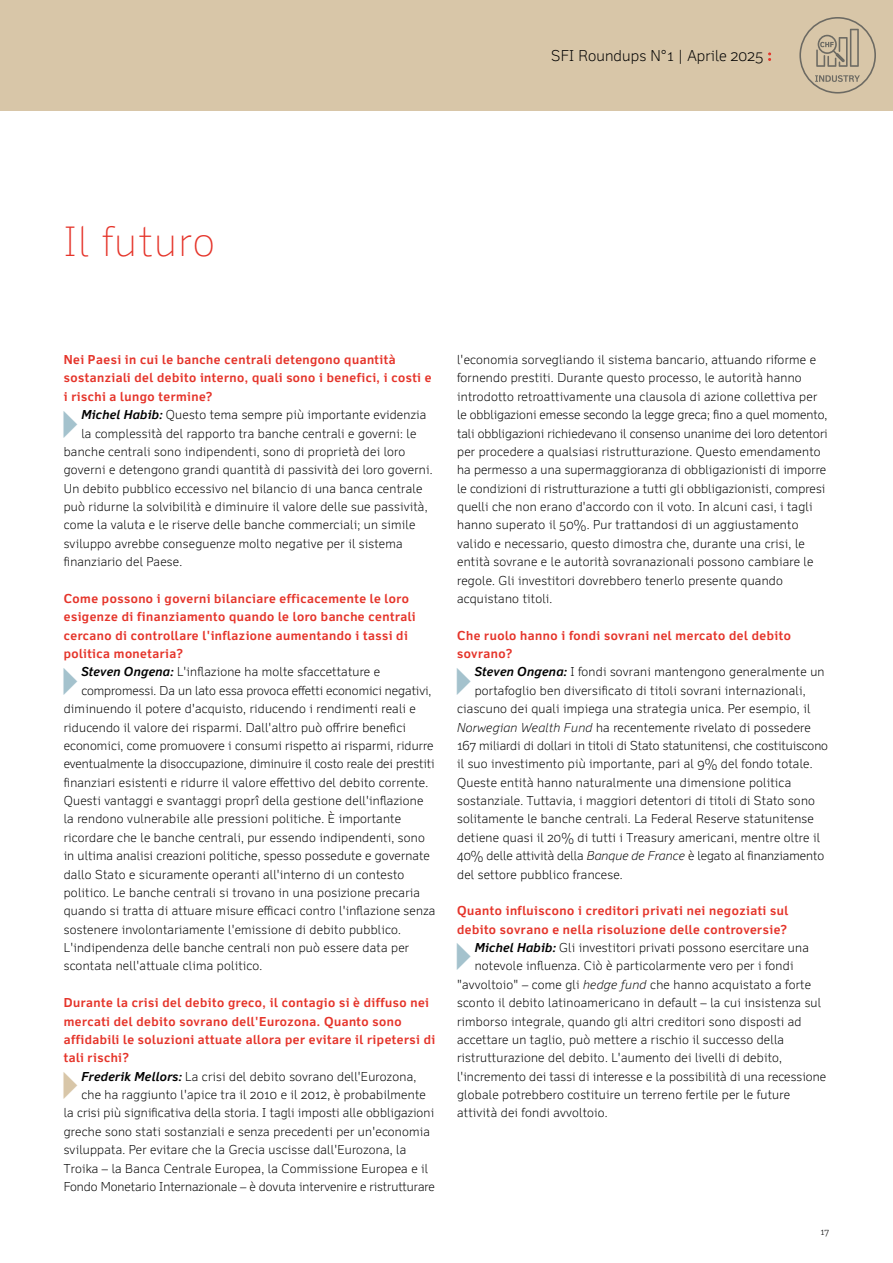
<style>
.page{position:relative;width:893px;height:1263px;background:#fff}
.page>*{position:absolute;margin:0;border:0;box-sizing:border-box;transform-origin:0 0}
.t1{font:100 40.5px "Felbridge Pro";letter-spacing:.04em;color:#e5342a}
.t2{font:300 15px "Felbridge Pro";letter-spacing:.01em;color:#000}
.t3{font:300 12.3px/18.5px "Felbridge Pro";letter-spacing:.02em;color:#000}
.t4{font:700 12.3px/18.5px "Felbridge Pro";letter-spacing:.04em;color:#e5342a}
.t5{font:300 12.3px "Felbridge Pro";color:#000}
.t6{font:300 9px "Felbridge Pro";color:#000}
.s1{font-family:"New Baskerville Std";font-weight:400;font-size:16.5px;color:#e5342a}
.s2{font-weight:700;font-style:italic}
.s3{font-style:italic}
</style>
<div class="page">
<div style="left:0;top:0;width:893px;height:111px;background:#d8c6a8"></div>
<svg style="left:799px;top:17px;width:77px;height:77px"></svg>
<p class="t2" style="left:551px;top:47px;width:222px">SFI Roundups N°1 | Aprile 2025 <span class="s1">:</span></p>
<h1 class="t1" style="left:64px;top:217px;width:153px">Il futuro</h1>
<p class="t4" style="left:64px;top:350px;width:369px">Nei Paesi in cui le banche centrali detengono quantità sostanziali del debito interno, quali sono i benefici, i costi e i rischi a lungo termine?</p>
<p class="t3" style="left:81px;top:405px;width:347px"><span class="s2">Michel Habib:</span> Questo tema sempre più importante evidenzia</p>
<p class="t3" style="left:81px;top:424px;width:337px">la complessità del rapporto tra banche centrali e governi: le</p>
<p class="t3" style="left:64px;top:442px;width:343px">banche centrali sono indipendenti, sono di proprietà dei loro</p>
<p class="t3" style="left:64px;top:461px;width:370px">governi e detengono grandi quantità di passività dei loro governi.</p>
<p class="t3" style="left:64px;top:479px;width:360px">Un debito pubblico eccessivo nel bilancio di una banca centrale</p>
<p class="t3" style="left:64px;top:497px;width:365px">può ridurne la solvibilità e diminuire il valore delle sue passività,</p>
<p class="t3" style="left:64px;top:516px;width:353px">come la valuta e le riserve delle banche commerciali; un simile</p>
<p class="t3" style="left:64px;top:534px;width:340px">sviluppo avrebbe conseguenze molto negative per il sistema</p>
<p class="t3" style="left:64px;top:552px;width:120px">finanziario del Paese.</p>
<p class="t4" style="left:64px;top:589px;width:347px">Come possono i governi bilanciare efficacemente le loro</p>
<p class="t4" style="left:64px;top:608px;width:353px">esigenze di finanziamento quando le loro banche centrali</p>
<p class="t4" style="left:64px;top:626px;width:345px">cercano di controllare l'inflazione aumentando i tassi di</p>
<p class="t4" style="left:64px;top:644px;width:121px">politica monetaria?</p>
<p class="t3" style="left:81px;top:663px;width:300px"><span class="s2">Steven Ongena:</span> L'inflazione ha molte sfaccettature e</p>
<p class="t5" style="left:81px;top:683px;width:352px">compromessi. Da un lato essa provoca effetti economici negativi,</p>
<p class="t3" style="left:64px;top:699px;width:354px">diminuendo il potere d'acquisto, riducendo i rendimenti reali e</p>
<p class="t3" style="left:64px;top:718px;width:344px">riducendo il valore dei risparmi. Dall'altro può offrire benefici</p>
<p class="t3" style="left:64px;top:736px;width:371px">economici, come promuovere i consumi rispetto ai risparmi, ridurre</p>
<p class="t5" style="left:64px;top:756px;width:372px">eventualmente la disoccupazione, diminuire il costo reale dei prestiti</p>
<p class="t3" style="left:64px;top:773px;width:366px">finanziari esistenti e ridurre il valore effettivo del debito corrente.</p>
<p class="t3" style="left:64px;top:791px;width:361px">Questi vantaggi e svantaggi proprî della gestione dell'inflazione</p>
<p class="t3" style="left:64px;top:810px;width:339px">la rendono vulnerabile alle pressioni politiche. È importante</p>
<p class="t3" style="left:64px;top:828px;width:363px">ricordare che le banche centrali, pur essendo indipendenti, sono</p>
<p class="t3" style="left:64px;top:846px;width:367px">in ultima analisi creazioni politiche, spesso possedute e governate</p>
<p class="t3" style="left:64px;top:865px;width:342px">dallo Stato e sicuramente operanti all'interno di un contesto</p>
<p class="t3" style="left:64px;top:883px;width:358px">politico. Le banche centrali si trovano in una posizione precaria</p>
<p class="t3" style="left:64px;top:902px;width:373px">quando si tratta di attuare misure efficaci contro l'inflazione senza</p>
<p class="t3" style="left:64px;top:920px;width:339px">sostenere involontariamente l'emissione di debito pubblico.</p>
<p class="t3" style="left:64px;top:938px;width:347px">L'indipendenza delle banche centrali non può essere data per</p>
<p class="t3" style="left:64px;top:957px;width:200px">scontata nell'attuale clima politico.</p>
<p class="t4" style="left:64px;top:993px;width:367px">Durante la crisi del debito greco, il contagio si è diffuso nei</p>
<p class="t4" style="left:64px;top:1012px;width:339px">mercati del debito sovrano dell'Eurozona. Quanto sono</p>
<p class="t4" style="left:64px;top:1030px;width:373px">affidabili le soluzioni attuate allora per evitare il ripetersi di</p>
<p class="t4" style="left:64px;top:1049px;width:67px">tali rischi?</p>
<p class="t3" style="left:81px;top:1067px;width:336px"><span class="s2">Frederik Mellors:</span> La crisi del debito sovrano dell'Eurozona,</p>
<p class="t3" style="left:81px;top:1085px;width:346px">che ha raggiunto l'apice tra il 2010 e il 2012, è probabilmente</p>
<p class="t3" style="left:64px;top:1104px;width:372px">la crisi più significativa della storia. I tagli imposti alle obbligazioni</p>
<p class="t3" style="left:64px;top:1122px;width:368px">greche sono stati sostanziali e senza precedenti per un'economia</p>
<p class="t3" style="left:64px;top:1140px;width:344px">sviluppata. Per evitare che la Grecia uscisse dall'Eurozona, la</p>
<p class="t3" style="left:64px;top:1159px;width:366px">Troika – la Banca Centrale Europea, la Commissione Europea e il</p>
<p class="t5" style="left:64px;top:1179px;width:373px">Fondo Monetario Internazionale – è dovuta intervenire e ristrutturare</p>
<p class="t3" style="left:457px;top:350px;width:372px">l'economia sorvegliando il sistema bancario, attuando riforme e fornendo prestiti. Durante questo processo, le autorità hanno introdotto retroattivamente una clausola di azione collettiva per le obbligazioni emesse secondo la legge greca; fino a quel momento, tali obbligazioni richiedevano il consenso unanime dei loro detentori per procedere a qualsiasi ristrutturazione. Questo emendamento ha permesso a una supermaggioranza di obbligazionisti di imporre le condizioni di ristrutturazione a tutti gli obbligazionisti, compresi quelli che non erano d'accordo con il voto. In alcuni casi, i tagli hanno superato il 50%. Pur trattandosi di un aggiustamento valido e necessario, questo dimostra che, durante una crisi, le entità sovrane e le autorità sovranazionali possono cambiare le regole. Gli investitori dovrebbero tenerlo presente quando acquistano titoli.</p>
<p class="t4" style="left:457px;top:626px;width:335px">Che ruolo hanno i fondi sovrani nel mercato del debito sovrano?</p>
<p class="t3" style="left:475px;top:663px;width:351px"><span class="s2">Steven Ongena:</span> I fondi sovrani mantengono generalmente un</p>
<p class="t3" style="left:475px;top:681px;width:332px">portafoglio ben diversificato di titoli sovrani internazionali,</p>
<p class="t3" style="left:457px;top:699px;width:355px">ciascuno dei quali impiega una strategia unica. Per esempio, il</p>
<p class="t3" style="left:457px;top:718px;width:355px"><span class="s3">Norwegian Wealth Fund</span> ha recentemente rivelato di possedere</p>
<p class="t5" style="left:457px;top:738px;width:372px">167 miliardi di dollari in titoli di Stato statunitensi, che costituiscono</p>
<p class="t3" style="left:457px;top:755px;width:357px">il suo investimento più importante, pari al 9% del fondo totale.</p>
<p class="t3" style="left:457px;top:773px;width:336px">Queste entità hanno naturalmente una dimensione politica</p>
<p class="t3" style="left:457px;top:791px;width:359px">sostanziale. Tuttavia, i maggiori detentori di titoli di Stato sono</p>
<p class="t3" style="left:457px;top:810px;width:358px">solitamente le banche centrali. La Federal Reserve statunitense</p>
<p class="t3" style="left:457px;top:828px;width:364px">detiene quasi il 20% di tutti i Treasury americani, mentre oltre il</p>
<p class="t5" style="left:457px;top:848px;width:369px">40% delle attività della <span class="s3">Banque de France</span> è legato al finanziamento</p>
<p class="t3" style="left:457px;top:865px;width:167px">del settore pubblico francese.</p>
<p class="t4" style="left:457px;top:902px;width:333px">Quanto influiscono i creditori privati nei negoziati sul</p>
<p class="t4" style="left:457px;top:920px;width:331px">debito sovrano e nella risoluzione delle controversie?</p>
<p class="t3" style="left:475px;top:938px;width:336px"><span class="s2">Michel Habib:</span> Gli investitori privati possono esercitare una</p>
<p class="t3" style="left:475px;top:957px;width:320px">notevole influenza. Ciò è particolarmente vero per i fondi</p>
<p class="t3" style="left:457px;top:975px;width:355px">"avvoltoio" – come gli <span class="s3">hedge fund</span> che hanno acquistato a forte</p>
<p class="t3" style="left:457px;top:993px;width:365px">sconto il debito latinoamericano in default – la cui insistenza sul</p>
<p class="t3" style="left:457px;top:1012px;width:346px">rimborso integrale, quando gli altri creditori sono disposti ad</p>
<p class="t3" style="left:457px;top:1030px;width:328px">accettare un taglio, può mettere a rischio il successo della</p>
<p class="t3" style="left:457px;top:1049px;width:326px">ristrutturazione del debito. L'aumento dei livelli di debito,</p>
<p class="t3" style="left:457px;top:1067px;width:371px">l'incremento dei tassi di interesse e la possibilità di una recessione</p>
<p class="t3" style="left:457px;top:1085px;width:334px">globale potrebbero costituire un terreno fertile per le future</p>
<p class="t3" style="left:457px;top:1104px;width:152px">attività dei fondi avvoltoio.</p>
<p class="t6" style="left:820px;top:1226px;width:10px">17</p>
</div>
